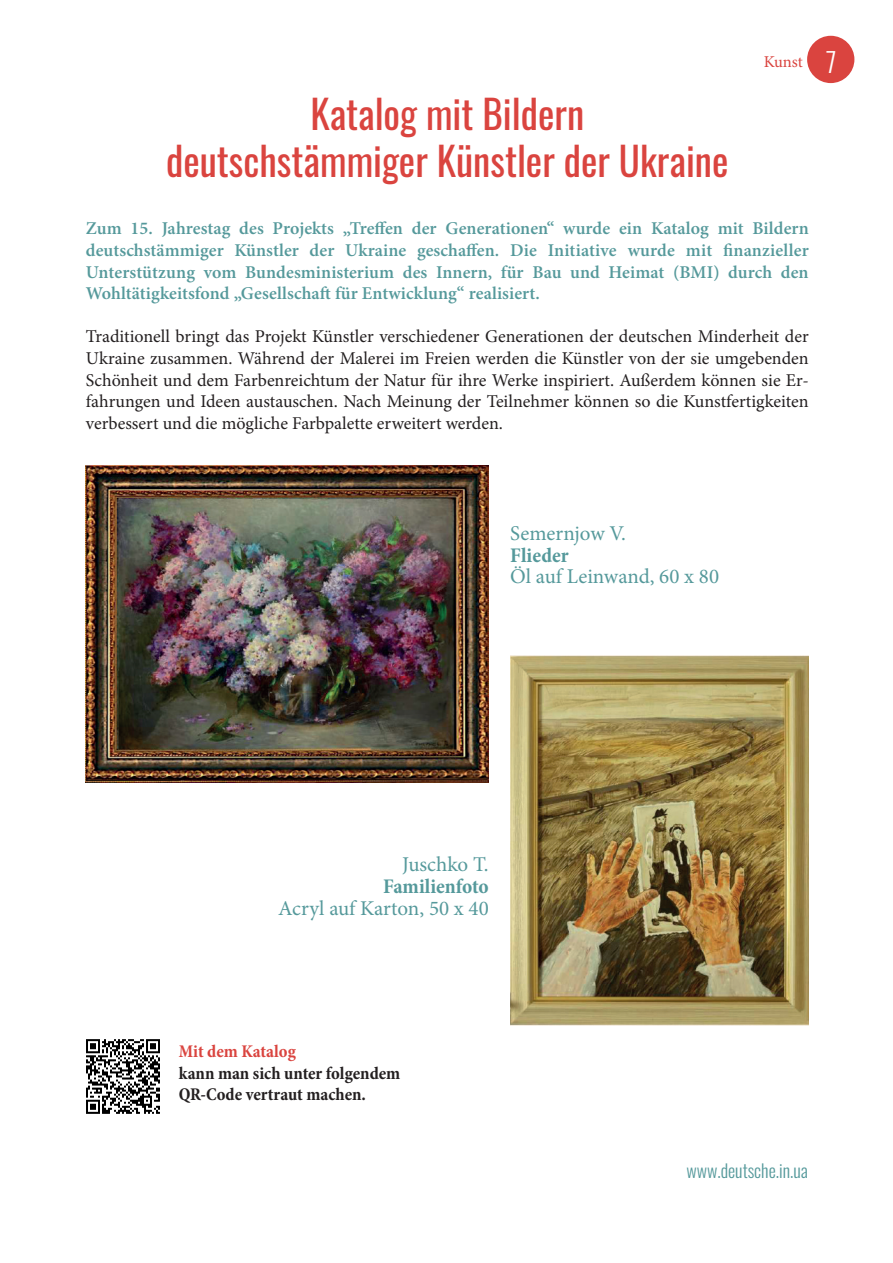
<style>
.page{position:relative;width:893px;height:1263px;background:#fff}
.page>*{position:absolute;margin:0;border:0;box-sizing:border-box;transform-origin:0 0}
.t1{font:39px/46.8px "Oswald";color:#da443f;text-align:center}
.t2{font:300 27px "Oswald";color:#fff}
.t3{font:21px/21.6px "Minion Pro";color:#55999b}
.t4{font:700 condensed 21px/21.6px "Minion Pro";letter-spacing:-.005em;color:#55999b;text-align:right}
.t5{font:18px/21.6px "Minion Pro";color:#231f20;text-align:justify}
.t6{font:600 18px/21.6px "Minion Pro";letter-spacing:.005em;color:#55999b;text-align:justify}
.t7{font:700 condensed 18px/21.6px "Minion Pro";letter-spacing:-.005em;color:#231f20}
.t8{font:300 18px "Oswald";color:#55999b}
.t9{font:700 condensed 18px "Minion Pro";color:#da443f}
.t10{font:16.5px "Minion Pro";letter-spacing:-.005em;color:#da443f}
.s1{font-weight:700;font-stretch:condensed}
.s2{font-weight:400;font-stretch:normal}
</style>
<div class="page">
<div style="left:807px;top:36px;width:47px;height:47px;background:#da443f;border-radius:50%"></div>
<img style="left:86px;top:465px;width:403px;height:318px">
<img style="left:86px;top:1039px;width:74px;height:75px">
<img style="left:510px;top:655px;width:299px;height:371px">
<p class="t10" style="left:764px;top:51px;width:41px">Kunst</p>
<p class="t2" style="left:826px;top:38px;width:12px">7</p>
<p class="t1" style="left:166px;top:87px;width:564px">Katalog mit Bildern<br>deutschstämmiger Künstler der Ukraine</p>
<p class="t6" style="left:86px;top:218px;width:724px">Zum 15. Jahrestag des Projekts „Treffen der Generationen“ wurde ein Katalog mit Bildern deutschstämmiger Künstler der Ukraine geschaffen. Die Initiative wurde mit finanzieller Unterstützung vom Bundesministerium des Innern, für Bau und Heimat (BMI) durch den Wohltätigkeitsfond „Gesellschaft für Entwicklung“ realisiert.</p>
<p class="t5" style="left:86px;top:326px;width:724px">Traditionell bringt das Projekt Künstler verschiedener Generationen der deutschen Minderheit der Ukraine zusammen. Während der Malerei im Freien werden die Künstler von der sie umgebenden Schönheit und dem Farbenreichtum der Natur für ihre Werke inspiriert. Außerdem können sie Er&shy;fahrungen und Ideen austauschen. Nach Meinung der Teilnehmer können so die Kunstfertigkeiten verbessert und die mögliche Farbpalette erweitert werden.</p>
<p class="t3" style="left:510px;top:523px;width:210px">Semernjow V.<br><span class="s1">Flieder<br></span>Öl auf Leinwand, 60 x 80</p>
<p class="t4" style="left:383px;top:854px;width:107px"><span class="s2">Juschko T.<br></span>Familienfoto</p>
<p class="t3" style="left:278px;top:897px;width:212px">Acryl auf Karton, 50 x 40</p>
<p class="t9" style="left:179px;top:1039px;width:119px">Mit dem Katalog</p>
<p class="t7" style="left:179px;top:1062px;width:223px">kann man sich unter folgendem<br>QR-Code vertraut machen.</p>
<p class="t8" style="left:686px;top:1154px;width:123px">www.deutsche.in.ua</p>
</div>
